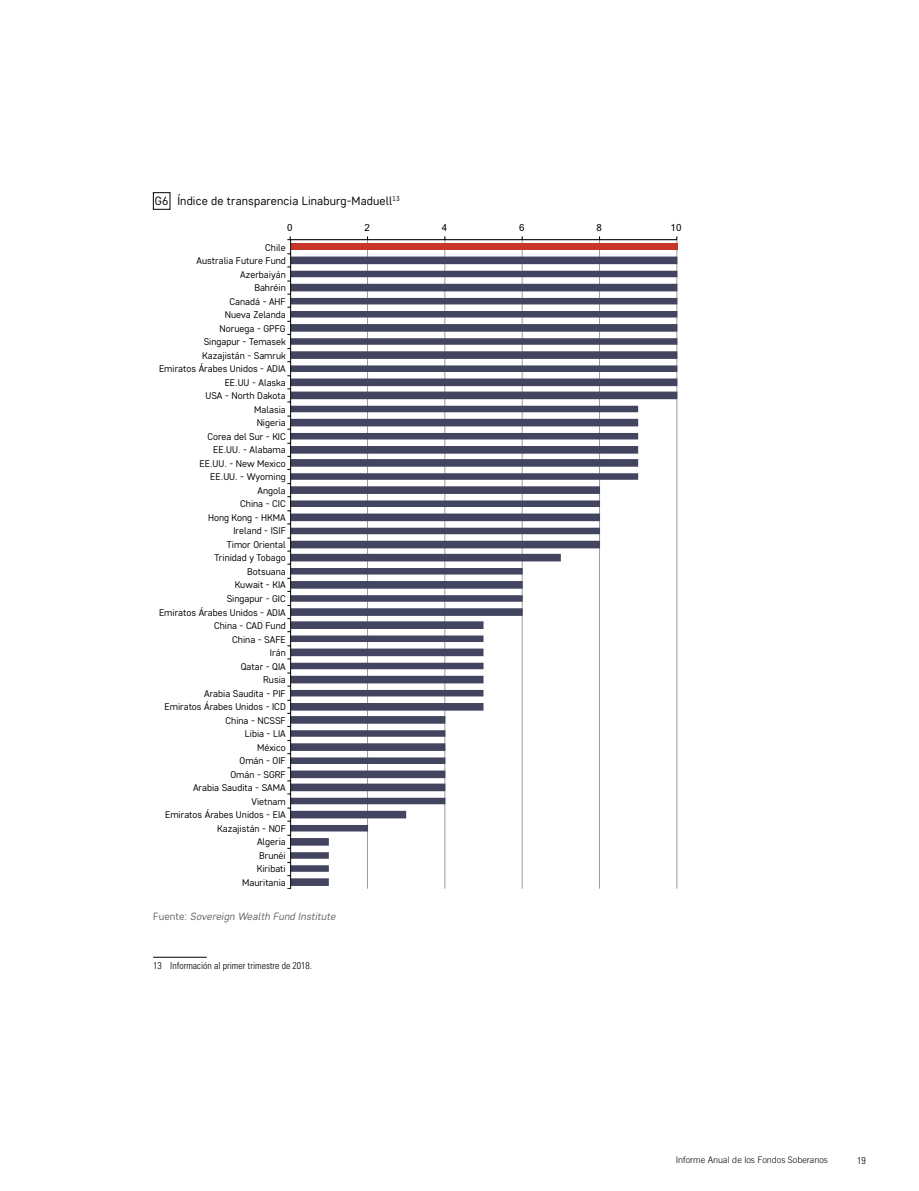
<style>
.page{position:relative;width:919px;height:1191px;background:#fff}
.page>*{position:absolute;margin:0;border:0;box-sizing:border-box;transform-origin:0 0}
.t1{font:12px "Core Sans DS35";letter-spacing:.01em;color:#000}
.t2{font:italic 10.5px "Core Sans DS35";letter-spacing:.01em;color:#646363}
.t3{font:9.75px/13.5px "Core Sans DS35";color:#000;text-align:right}
.t4{font:300 condensed 9.75px "Univers LT Std";color:#000}
.t5{font:9.75px "Microsoft Sans Serif";color:#000}
.t6{font:300 9px "Trade Gothic LT Std";color:#000}
.s1{font-style:normal}
</style>
<div class="page">
<div style="left:153px;top:192px;width:17px;height:17px;border:1px solid #000"></div>
<hr style="left:153px;top:957px;width:54px;height:1px;background:#000">
<hr style="left:367px;top:240px;width:1px;height:648px;background:#9d9d9c">
<hr style="left:444px;top:240px;width:1px;height:648px;background:#9d9d9c">
<hr style="left:521px;top:240px;width:1px;height:648px;background:#9d9d9c">
<hr style="left:599px;top:240px;width:1px;height:648px;background:#9d9d9c">
<hr style="left:676px;top:240px;width:1px;height:648px;background:#9d9d9c">
<div style="left:291px;top:243px;width:386px;height:7px;background:#c73629"></div>
<svg style="left:291px;top:256px;width:386px;height:630px"></svg>
<hr style="left:290px;top:239px;width:386px;height:1px;background:#010203">
<hr style="left:290px;top:240px;width:1px;height:648px;background:#000">
<p class="t1" style="left:155px;top:193px;width:15px">G6</p>
<p class="t1" style="left:177px;top:193px;width:224px">Índice de transparencia Linaburg-Maduell<sup>13</sup></p>
<p class="t5" style="left:287px;top:222px;width:7px">0</p>
<p class="t5" style="left:364px;top:222px;width:7px">2</p>
<p class="t5" style="left:442px;top:222px;width:7px">4</p>
<p class="t5" style="left:519px;top:222px;width:7px">6</p>
<p class="t5" style="left:596px;top:222px;width:7px">8</p>
<p class="t5" style="left:670px;top:222px;width:13px">10</p>
<p class="t3" style="left:159px;top:240px;width:128px">Chile<br>Australia Future Fund<br>Azerbaiyán<br>Bahréin<br>Canadá - AHF<br>Nueva Zelanda<br>Noruega - GPFG<br>Singapur - Temasek<br>Kazajistán - Samruk<br>Emiratos Árabes Unidos - ADIA<br>EE.UU - Alaska<br>USA - North Dakota<br>Malasia<br>Nigeria<br>Corea del Sur - KIC<br>EE.UU. - Alabama<br>EE.UU. - New Mexico<br>EE.UU. - Wyoming<br>Angola<br>China - CIC<br>Hong Kong - HKMA<br>Ireland - ISIF<br>Timor Oriental<br>Trinidad y Tobago<br>Botsuana<br>Kuwait - KIA<br>Singapur - GIC<br>Emiratos Árabes Unidos - ADIA<br>China - CAD Fund<br>China - SAFE<br>Irán<br>Qatar - QIA<br>Rusia<br>Arabia Saudita - PIF<br>Emiratos Árabes Unidos - ICD<br>China - NCSSF<br>Libia - LIA<br>México<br>Omán - OIF<br>Omán - SGRF<br>Arabia Saudita - SAMA<br>Vietnam<br>Emiratos Árabes Unidos - EIA<br>Kazajistán - NOF<br>Algeria<br>Brunéi<br>Kiribati<br>Mauritania</p>
<p class="t2" style="left:153px;top:909px;width:184px"><span class="s1">Fuente:</span> Sovereign Wealth Fund Institute</p>
<p class="t4" style="left:153px;top:959px;width:160px">13 Información al primer trimestre de 2018.</p>
<p class="t6" style="left:675px;top:1154px;width:154px">Informe Anual de los Fondos Soberanos</p>
<p class="t4" style="left:857px;top:1154px;width:10px">19</p>
</div>
